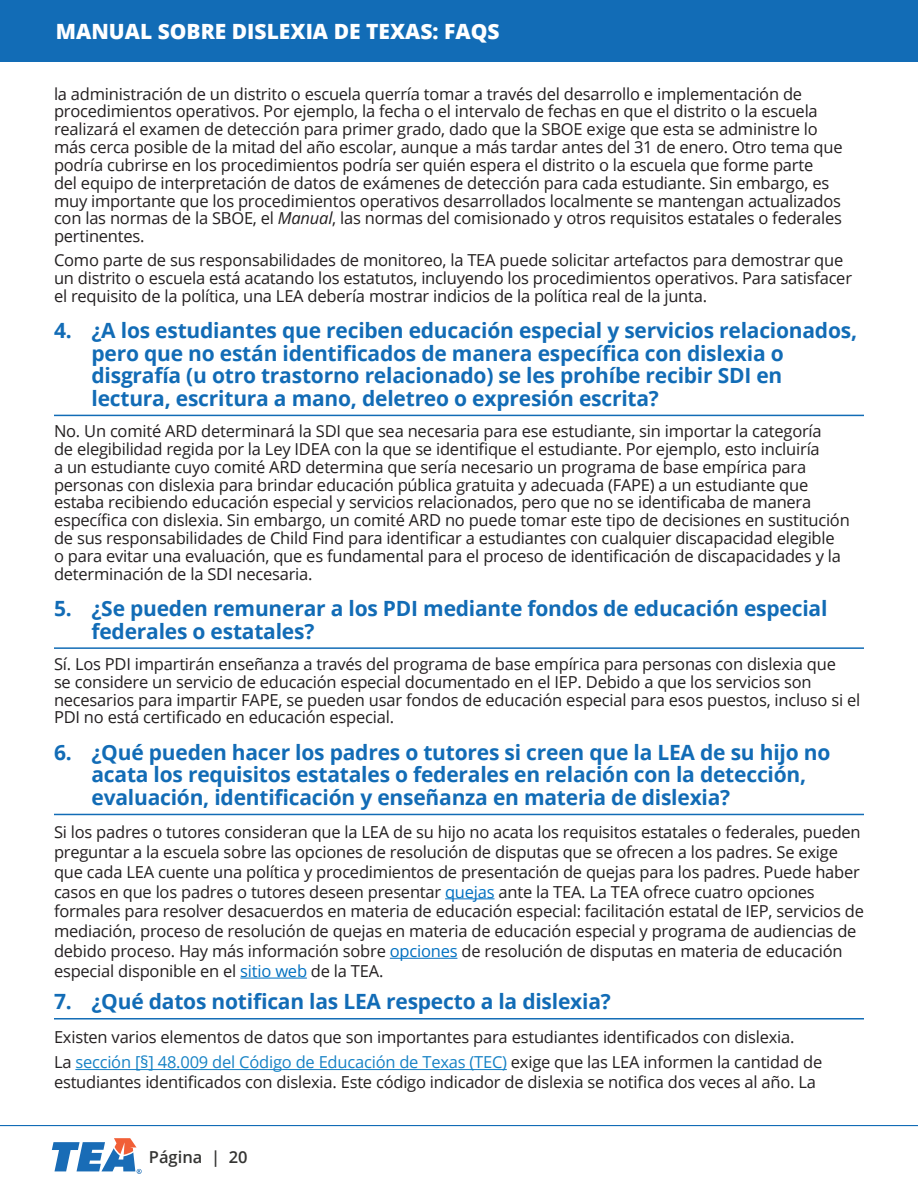
<style>
.page{position:relative;width:918px;height:1188px;background:#fff}
.page>*{position:absolute;margin:0;border:0;box-sizing:border-box;transform-origin:0 0}
.Heading_3_-_FAQs{font:700 21px/22.6px "Open Sans";letter-spacing:-.01em;color:#126cb6}
.t1{font:800 21px "Open Sans";color:#fff}
.Normal_-_FAQs{font:16.5px/17.9px "Open Sans";letter-spacing:-.015em;color:#231f20}
.t2{font:600 16.5px "Open Sans";color:#353533}
.s1{font-style:italic}
.s2{color:#0070c0}
.s3{color:#1682c5}
</style>
<div class="page">
<hr style="left:0;top:1125px;width:918px;height:1px;background:#126cb6">
<div style="left:0;top:0;width:918px;height:61px;background:#126cb6"></div>
<svg style="left:52px;top:1138px;width:90px;height:36px"></svg>
<hr style="left:54px;top:415px;width:810px;height:1px;background:#126cb6">
<hr style="left:54px;top:647px;width:810px;height:2px;background:#126cb6">
<hr style="left:54px;top:814px;width:810px;height:1px;background:#126cb6">
<hr style="left:445px;top:898px;width:50px;height:1px;background:#0070c0">
<hr style="left:390px;top:958px;width:67px;height:1px;background:#0070c0">
<hr style="left:240px;top:978px;width:67px;height:1px;background:#0070c0">
<hr style="left:54px;top:1018px;width:810px;height:2px;background:#126cb6">
<hr style="left:75px;top:1069px;width:432px;height:1px;background:#1682c5">
<p class="t1" style="left:56px;top:15px;width:445px">MANUAL SOBRE DISLEXIA DE TEXAS: FAQS</p>
<p class="Normal_-_FAQs" style="left:54px;top:84px;width:790px">la administración de un distrito o escuela querría tomar a través del desarrollo e implementación de procedimientos operativos. Por ejemplo, la fecha o el intervalo de fechas en que el distrito o la escuela realizará el examen de detección para primer grado, dado que la SBOE exige que esta se administre lo más cerca posible de la mitad del año escolar, aunque a más tardar antes del 31 de enero. Otro tema que podría cubrirse en los procedimientos podría ser quién espera el distrito o la escuela que forme parte<br>del equipo de interpretación de datos de exámenes de detección para cada estudiante. Sin embargo, es muy importante que los procedimientos operativos desarrollados localmente se mantengan actualizados con las normas de la SBOE, el <span class="s1">Manual</span>, las normas del comisionado y otros requisitos estatales o federales pertinentes.</p>
<p class="Normal_-_FAQs" style="left:54px;top:251px;width:800px">Como parte de sus responsabilidades de monitoreo, la TEA puede solicitar artefactos para demostrar que un distrito o escuela está acatando los estatutos, incluyendo los procedimientos operativos. Para satisfacer el requisito de la política, una LEA debería mostrar indicios de la política real de la junta.</p>
<h3 class="Heading_3_-_FAQs" style="left:92px;top:318px;width:767px;text-indent:-38px">4. ¿A los estudiantes que reciben educación especial y servicios relacionados, pero que no están identificados de manera específica con dislexia o disgrafía (u otro trastorno relacionado) se les prohíbe recibir SDI en lectura, escritura a mano, deletreo o expresión escrita?</h3>
<p class="Normal_-_FAQs" style="left:54px;top:422px;width:797px">No. Un comité ARD determinará la SDI que sea necesaria para ese estudiante, sin importar la categoría<br>de elegibilidad regida por la Ley IDEA con la que se identifique el estudiante. Por ejemplo, esto incluiría<br>a un estudiante cuyo comité ARD determina que sería necesario un programa de base empírica para personas con dislexia para brindar educación pública gratuita y adecuada (FAPE) a un estudiante que estaba recibiendo educación especial y servicios relacionados, pero que no se identificaba de manera específica con dislexia. Sin embargo, un comité ARD no puede tomar este tipo de decisiones en sustitución de sus responsabilidades de Child Find para identificar a estudiantes con cualquier discapacidad elegible<br>o para evitar una evaluación, que es fundamental para el proceso de identificación de discapacidades y la determinación de la SDI necesaria.</p>
<h3 class="Heading_3_-_FAQs" style="left:92px;top:596px;width:737px;text-indent:-38px">5. ¿Se pueden remunerar a los PDI mediante fondos de educación especial federales o estatales?</h3>
<p class="Normal_-_FAQs" style="left:54px;top:655px;width:808px">Sí. Los PDI impartirán enseñanza a través del programa de base empírica para personas con dislexia que<br>se considere un servicio de educación especial documentado en el IEP. Debido a que los servicios son necesarios para impartir FAPE, se pueden usar fondos de educación especial para esos puestos, incluso si el PDI no está certificado en educación especial.</p>
<h3 class="Heading_3_-_FAQs" style="left:92px;top:740px;width:740px;text-indent:-38px">6. ¿Qué pueden hacer los padres o tutores si creen que la LEA de su hijo no acata los requisitos estatales o federales en relación con la detección, evaluación, identificación y enseñanza en materia de dislexia?</h3>
<p class="Normal_-_FAQs" style="left:54px;top:822px;width:811px;line-height:19.8px">Si los padres o tutores consideran que la LEA de su hijo no acata los requisitos estatales o federales, pueden preguntar a la escuela sobre las opciones de resolución de disputas que se ofrecen a los padres. Se exige que cada LEA cuente una política y procedimientos de presentación de quejas para los padres. Puede haber casos en que los padres o tutores deseen presentar <span class="s2">quejas</span> ante la TEA. La TEA ofrece cuatro opciones formales para resolver desacuerdos en materia de educación especial: facilitación estatal de IEP, servicios de mediación, proceso de resolución de quejas en materia de educación especial y programa de audiencias de debido proceso. Hay más información sobre <span class="s2">opciones</span> de resolución de disputas en materia de educación especial disponible en el <span class="s2">sitio web</span> de la TEA.</p>
<h3 class="Heading_3_-_FAQs" style="left:54px;top:990px;width:558px">7. ¿Qué datos notifican las LEA respecto a la dislexia?</h3>
<p class="Normal_-_FAQs" style="left:54px;top:1027px;width:742px">Existen varios elementos de datos que son importantes para estudiantes identificados con dislexia.</p>
<p class="Normal_-_FAQs" style="left:54px;top:1052px;width:770px;line-height:19.8px">La <span class="s3">sección [§] 48.009 del Código de Educación de Texas (TEC)</span> exige que las LEA informen la cantidad de estudiantes identificados con dislexia. Este código indicador de dislexia se notifica dos veces al año. La</p>
<p class="t2" style="left:149px;top:1145px;width:100px">Página | 20</p>
</div>
